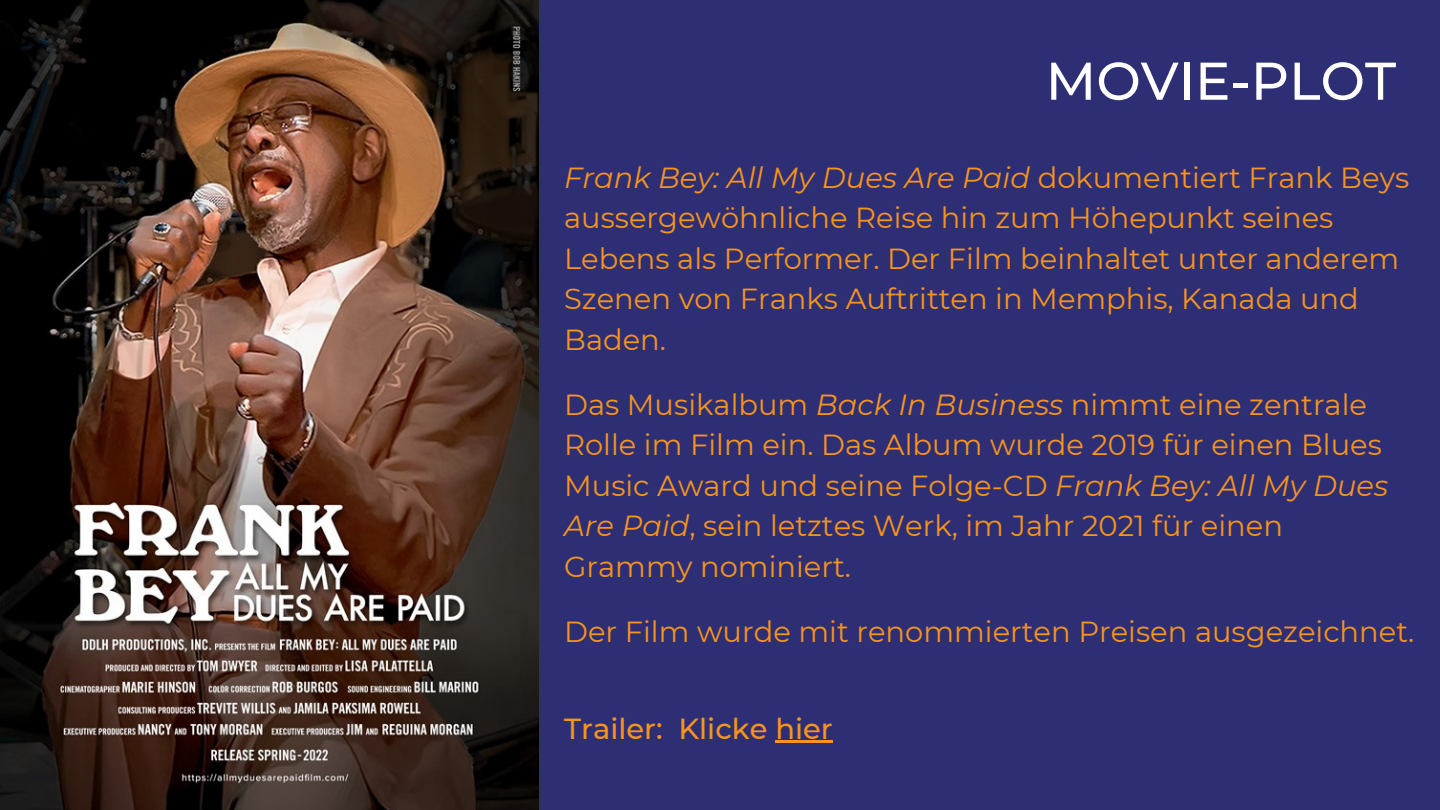
<style>
.page{position:relative;width:1440px;height:810px;background:#2e2e75}
.page>*{position:absolute;margin:0;border:0;box-sizing:border-box;transform-origin:0 0}
.t1{font:500 53px "Montserrat";color:#fff}
.t2{font:29px/40.5px "Montserrat";color:#f7941d}
.t3{font:500 29px "Montserrat";color:#f7941d}
.s1{font-style:italic}
</style>
<div class="page">
<img style="left:0;top:0;width:538px;height:810px">
<hr style="left:775px;top:740px;width:58px;height:3px;background:#f7941d">
<h1 class="t1" style="left:1046px;top:48px;width:352px">MOVIE-PLOT</h1>
<p class="t2" style="left:564px;top:157px;width:847px"><span class="s1">Frank Bey: All My Dues Are Paid</span> dokumentiert Frank Beys aussergewöhnliche Reise hin zum Höhepunkt seines Lebens als Performer. Der Film beinhaltet unter anderem Szenen von Franks Auftritten in Memphis, Kanada und Baden.</p>
<p class="t2" style="left:564px;top:384px;width:826px">Das Musikalbum <span class="s1">Back In Business</span> nimmt eine zentrale Rolle im Film ein. Das Album wurde 2019 für einen Blues Music Award und seine Folge-CD <span class="s1">Frank Bey: All My Dues Are Paid</span>, sein letztes Werk, im Jahr 2021 für einen Grammy nominiert.</p>
<p class="t2" style="left:564px;top:611px;width:852px">Der Film wurde mit renommierten Preisen ausgezeichnet.</p>
<p class="t3" style="left:564px;top:711px;width:270px">Trailer: Klicke hier</p>
</div>
